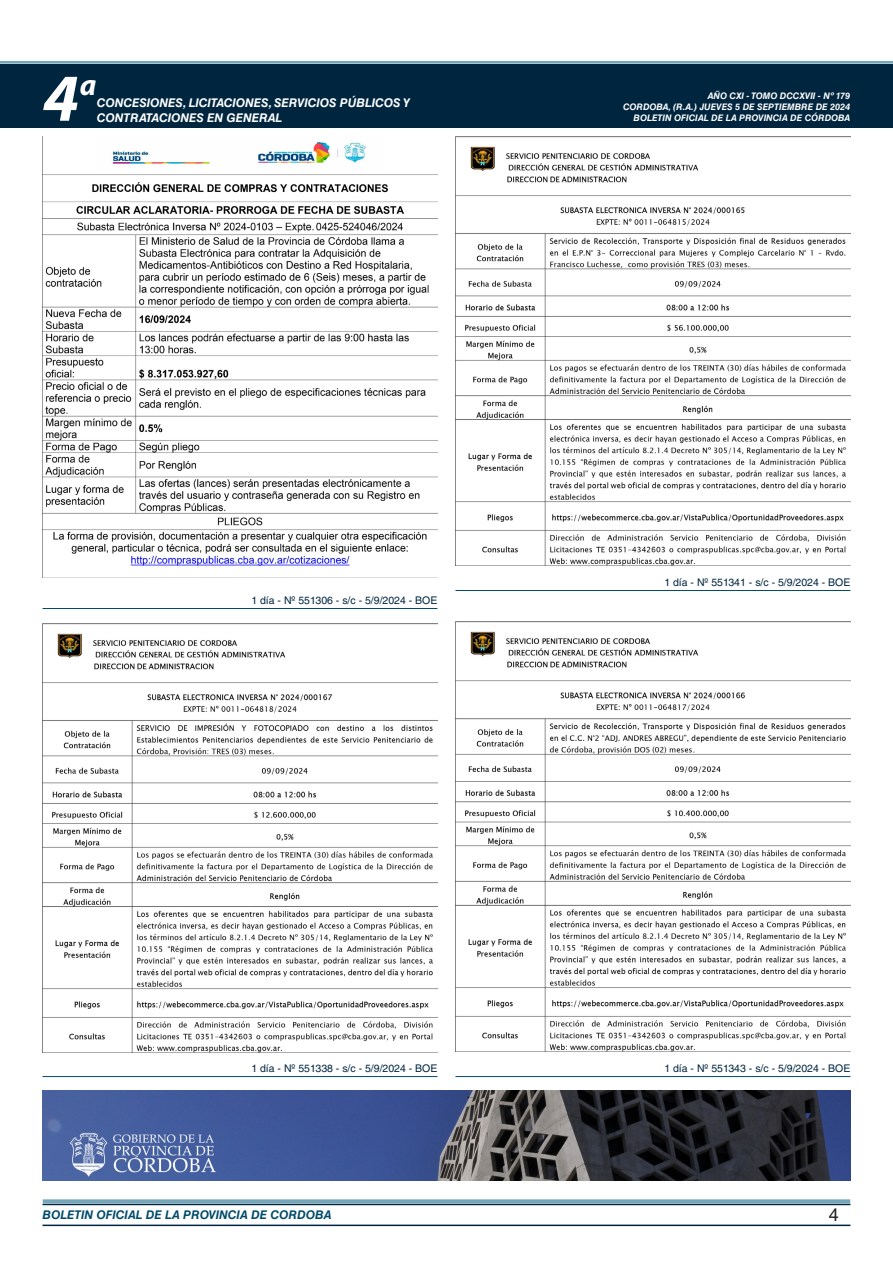
<style>
.page{position:relative;width:893px;height:1263px;background:#fff}
.page>*{position:absolute;margin:0;border:0;box-sizing:border-box;transform-origin:0 0}
.t1{font:italic 700 67.5px "Myriad Pro";color:#fff}
.t2{font:italic 700 30px "Myriad Pro";color:#fff}
.t3{font:18px "Helvetica LT Std";color:#231f20}
.t4{font:italic 700 12px/14.4px "Helvetica LT Std";color:#fff}
.t5{font:italic 700 12px "Helvetica LT Std";color:#004b6c}
.FECHA_DE_VENCIMIENTO{font:10.5px "Helvetica LT Std";color:#00263f}
.t6{font:italic 700 9px/10.8px "Helvetica LT Std";color:#fff;text-align:right}
</style>
<div class="page">
<div style="left:0;top:61px;width:893px;height:6px;background:#fff;opacity:.75"></div>
<hr style="left:43px;top:1224px;width:807px;height:2px;background:#00263f">
<div style="left:42px;top:1198px;width:809px;height:8px;background:#fff;opacity:.75"></div>
<div style="left:0;top:64px;width:893px;height:64px;background:#00263f"></div>
<hr style="left:43px;top:608px;width:394px;height:1px;background:#004b6c">
<hr style="left:43px;top:1076px;width:394px;height:1px;background:#004b6c">
<img style="left:43px;top:141px;width:394px;height:425px">
<img style="left:43px;top:623px;width:394px;height:430px">
<hr style="left:455px;top:590px;width:395px;height:1px;background:#004b6c">
<hr style="left:455px;top:1076px;width:395px;height:1px;background:#004b6c">
<img style="left:455px;top:136px;width:395px;height:429px">
<img style="left:455px;top:622px;width:395px;height:429px">
<img style="left:43px;top:1090px;width:807px;height:91px">
<h1 class="t1" style="left:43px;top:54px;width:38px">4</h1>
<h2 class="t2" style="left:80px;top:66px;width:18px">a</h2>
<p class="t4" style="left:97px;top:96px;width:315px">CONCESIONES, LICITACIONES, SERVICIOS PÚBLICOS Y<br>CONTRATACIONES EN GENERAL</p>
<p class="FECHA_DE_VENCIMIENTO" style="left:251px;top:594px;width:188px">1 día - Nº 551306 - s/c - 5/9/2024 - BOE</p>
<p class="FECHA_DE_VENCIMIENTO" style="left:251px;top:1062px;width:188px">1 día - Nº 551338 - s/c - 5/9/2024 - BOE</p>
<p class="t6" style="left:623px;top:91px;width:229px">AÑO CXI - TOMO DCCXVII - Nº 179<br>CORDOBA, (R.A.) JUEVES 5 DE SEPTIEMBRE DE 2024</p>
<p class="t6" style="left:634px;top:112px;width:218px">BOLETIN OFICIAL DE LA PROVINCIA DE CÓRDOBA</p>
<p class="FECHA_DE_VENCIMIENTO" style="left:664px;top:576px;width:188px">1 día - Nº 551341 - s/c - 5/9/2024 - BOE</p>
<p class="FECHA_DE_VENCIMIENTO" style="left:664px;top:1062px;width:188px">1 día - Nº 551343 - s/c - 5/9/2024 - BOE</p>
<p class="t5" style="left:43px;top:1208px;width:290px">BOLETIN OFICIAL DE LA PROVINCIA DE CORDOBA</p>
<h3 class="t3" style="left:829px;top:1204px;width:12px">4</h3>
</div>
